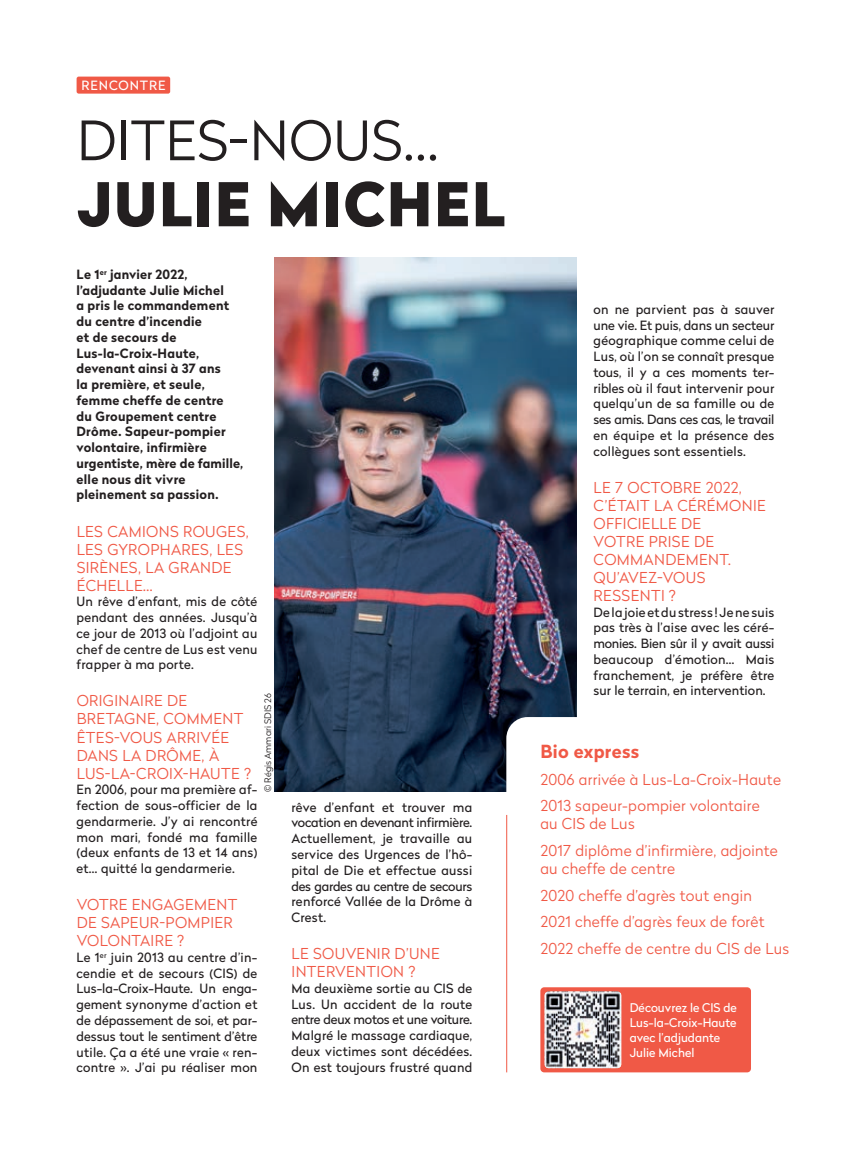
<style>
.page{position:relative;width:851px;height:1149px;background:#fff}
.page>*{position:absolute;margin:0;border:0;box-sizing:border-box;transform-origin:0 0}
.t1{font:900 60px "Radikal";letter-spacing:.025em;color:#231f20}
.t2{font:300 54px "Radikal";letter-spacing:.005em;color:#231f20}
.t3{font:700 18px "Radikal";letter-spacing:.02em;color:#f05946}
.t4{font:300 15px/18px "Radikal";letter-spacing:.025em;color:#f05946}
.t5{font:12.75px/15.8px "Radikal";letter-spacing:.02em;color:#231f20;text-align:justify}
.t6{font:700 12.75px/15.8px "Radikal";letter-spacing:.02em;color:#231f20}
.t7{font:12.75px "Radikal";color:#fff}
.t8{font:12px/15px "Radikal";color:#fff}
.t9{font:300 9px "Radikal";color:#231f20}
</style>
<div class="page">
<div style="left:77px;top:77px;width:93px;height:17px;background:#f05946;border-radius:2px"></div>
<img style="left:274px;top:257px;width:302px;height:534px">
<svg style="left:506px;top:716px;width:71px;height:252px"></svg>
<div style="left:540px;top:986px;width:210px;height:85px;background:#f05946;border-radius:4px"></div>
<img style="left:544px;top:991px;width:77px;height:76px">
<hr style="left:506px;top:814px;width:1px;height:257px;background:#f05946">
<p class="t7" style="left:82px;top:77px;width:85px">RENCONTRE</p>
<h2 class="t2" style="left:77px;top:103px;width:363px">DITES-NOUS...</h2>
<h1 class="t1" style="left:77px;top:160px;width:429px">JULIE MICHEL</h1>
<p class="t6" style="left:77px;top:265px;width:168px">Le 1<sup>er</sup> janvier 2022, l’adjudante Julie Michel<br>a pris le commandement du centre d’incendie<br>et de secours de<br>Lus-la-Croix-Haute, devenant ainsi à 37 ans<br>la première, et seule, femme cheffe de centre<br>du Groupement centre<br>Drôme. Sapeur-pompier volontaire, infirmière urgentiste, mère de famille, elle nous dit vivre pleinement sa passion.</p>
<p class="t4" style="left:77px;top:521px;width:174px">LES CAMIONS ROUGES,<br>LES GYROPHARES, LES<br>SIRÈNES, LA GRANDE<br>ÉCHELLE…</p>
<p class="t5" style="left:77px;top:593px;width:182px">Un rêve d’enfant, mis de côté pendant des années. Jusqu’à ce jour de 2013 où l’adjoint au chef de centre de Lus est venu frapper à ma porte.</p>
<p class="t4" style="left:77px;top:691px;width:176px">ORIGINAIRE DE<br>BRETAGNE, COMMENT<br>ÊTES-VOUS ARRIVÉE<br>DANS LA DRÔME, À<br>LUS-LA-CROIX-HAUTE ?</p>
<p class="t5" style="left:77px;top:781px;width:182px">En 2006, pour ma première af&shy;fection de sous-officier de la gendarmerie. J’y ai rencontré mon mari, fondé ma famille (deux enfants de 13 et 14 ans) et… quitté la gendarmerie.</p>
<p class="t4" style="left:77px;top:894px;width:162px">VOTRE ENGAGEMENT<br>DE SAPEUR-POMPIER<br>VOLONTAIRE ?</p>
<p class="t5" style="left:77px;top:948px;width:182px">Le 1<sup>er</sup> juin 2013 au centre d’in&shy;cendie et de secours (CIS) de Lus-la-Croix-Haute. Un enga&shy;gement synonyme d’action et de dépassement de soi, et par&shy;dessus tout le sentiment d’être utile. Ça a été une vraie « ren&shy;contre ». J’ai pu réaliser mon</p>
<p class="t9" style="left:262px;top:791px;width:100px;rotate:-90deg">© Régis Ammari SDIS 26</p>
<p class="t5" style="left:291px;top:798px;width:182px">rêve d’enfant et trouver ma vocation en devenant infirmière.<br>Actuellement, je travaille au service des Urgences de l’hô&shy;pital de Die et effectue aussi des gardes au centre de secours renforcé Vallée de la Drôme à Crest.</p>
<p class="t4" style="left:291px;top:943px;width:150px">LE SOUVENIR D’UNE<br>INTERVENTION ?</p>
<p class="t5" style="left:291px;top:979px;width:182px">Ma deuxième sortie au CIS de Lus. Un accident de la route entre deux motos et une voiture.<br>Malgré le massage cardiaque, deux victimes sont décédées.<br>On est toujours frustré quand</p>
<p class="t5" style="left:593px;top:301px;width:182px">on ne parvient pas à sauver une vie. Et puis, dans un secteur géographique comme celui de Lus, où l’on se connaît presque tous, il y a ces moments ter&shy;ribles où il faut intervenir pour quelqu’un de sa famille ou de ses amis. Dans ces cas, le travail en équipe et la présence des collègues sont essentiels.</p>
<p class="t4" style="left:593px;top:477px;width:174px">LE 7 OCTOBRE 2022,<br>C’ÉTAIT LA CÉRÉMONIE<br>OFFICIELLE DE<br>VOTRE PRISE DE<br>COMMANDEMENT.<br>QU’AVEZ-VOUS<br>RESSENTI ?</p>
<p class="t5" style="left:593px;top:603px;width:182px">De la joie et du stress ! Je ne suis pas très à l’aise avec les céré&shy;monies. Bien sûr il y avait aussi beaucoup d’émotion… Mais franchement, je préfère être sur le terrain, en intervention.</p>
<h3 class="t3" style="left:540px;top:738px;width:100px">Bio express</h3>
<p class="t4" style="left:540px;top:765px;width:242px;line-height:26.5px">2006 arrivée à Lus-La-Croix-Haute<br>2013 sapeur-pompier volontaire</p>
<p class="t4" style="left:540px;top:809px;width:239px;line-height:26.5px">au CIS de Lus<br>2017 diplôme d’infirmière, adjointe</p>
<p class="t4" style="left:540px;top:854px;width:250px;line-height:26.5px">au cheffe de centre<br>2020 cheffe d’agrès tout engin<br>2021 cheffe d’agrès feux de forêt<br>2022 cheffe de centre du CIS de Lus</p>
<p class="t8" style="left:629px;top:999px;width:109px">Découvrez le CIS de<br>Lus-la-Croix-Haute avec l’adjudante<br>Julie Michel</p>
</div>
